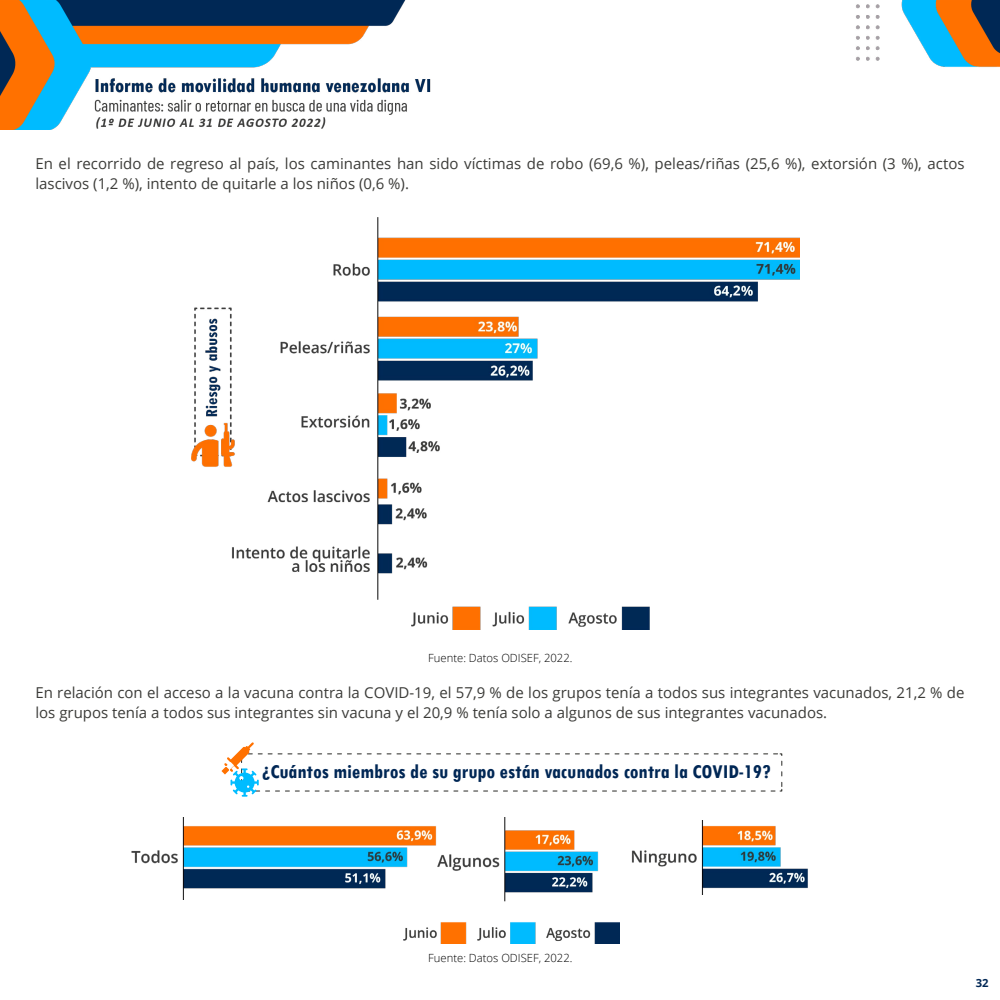
<style>
.page{position:relative;width:1000px;height:1000px;background:#fff}
.page>*{position:absolute;margin:0;border:0;box-sizing:border-box;transform-origin:0 0}
.t1{font:700 condensed 20.88px "Tw Cen";color:#002755}
.t2{font:15px/20px "Open Sans";color:#3b3b38}
.t3{font:300 11.25px "Open Sans";color:#000}
.t4{font:700 11.25px "Open Sans";color:#002755}
</style>
<div class="page">
<img style="left:0;top:0;width:1000px;height:130px">
<img style="left:191px;top:217px;width:608px;height:412px">
<img style="left:442px;top:817px;width:157px;height:85px">
<img style="left:403px;top:922px;width:217px;height:22px">
<img style="left:631px;top:821px;width:177px;height:74px">
<img style="left:131px;top:817px;width:311px;height:83px">
<svg style="left:221px;top:742px;width:562px;height:55px"></svg>
<p class="t2" style="left:35px;top:153px;width:931px">En el recorrido de regreso al país, los caminantes han sido víctimas de robo (69,6 %), peleas/riñas (25,6 %), extorsión (3 %), actos lascivos (1,2 %), intento de quitarle a los niños (0,6 %).</p>
<p class="t3" style="left:428px;top:650px;width:146px">Fuente: Datos ODISEF, 2022.</p>
<p class="t2" style="left:35px;top:682px;width:931px">En relación con el acceso a la vacuna contra la COVID-19, el 57,9 % de los grupos tenía a todos sus integrantes vacunados, 21,2 % de los grupos tenía a todos sus integrantes sin vacuna y el 20,9 % tenía solo a algunos de sus integrantes vacunados.</p>
<h1 class="t1" style="left:262px;top:759px;width:511px">¿Cuántos miembros de su grupo están vacunados contra la COVID-19?</h1>
<p class="t3" style="left:428px;top:951px;width:146px">Fuente: Datos ODISEF, 2022.</p>
<p class="t4" style="left:976px;top:975px;width:14px">32</p>
</div>
